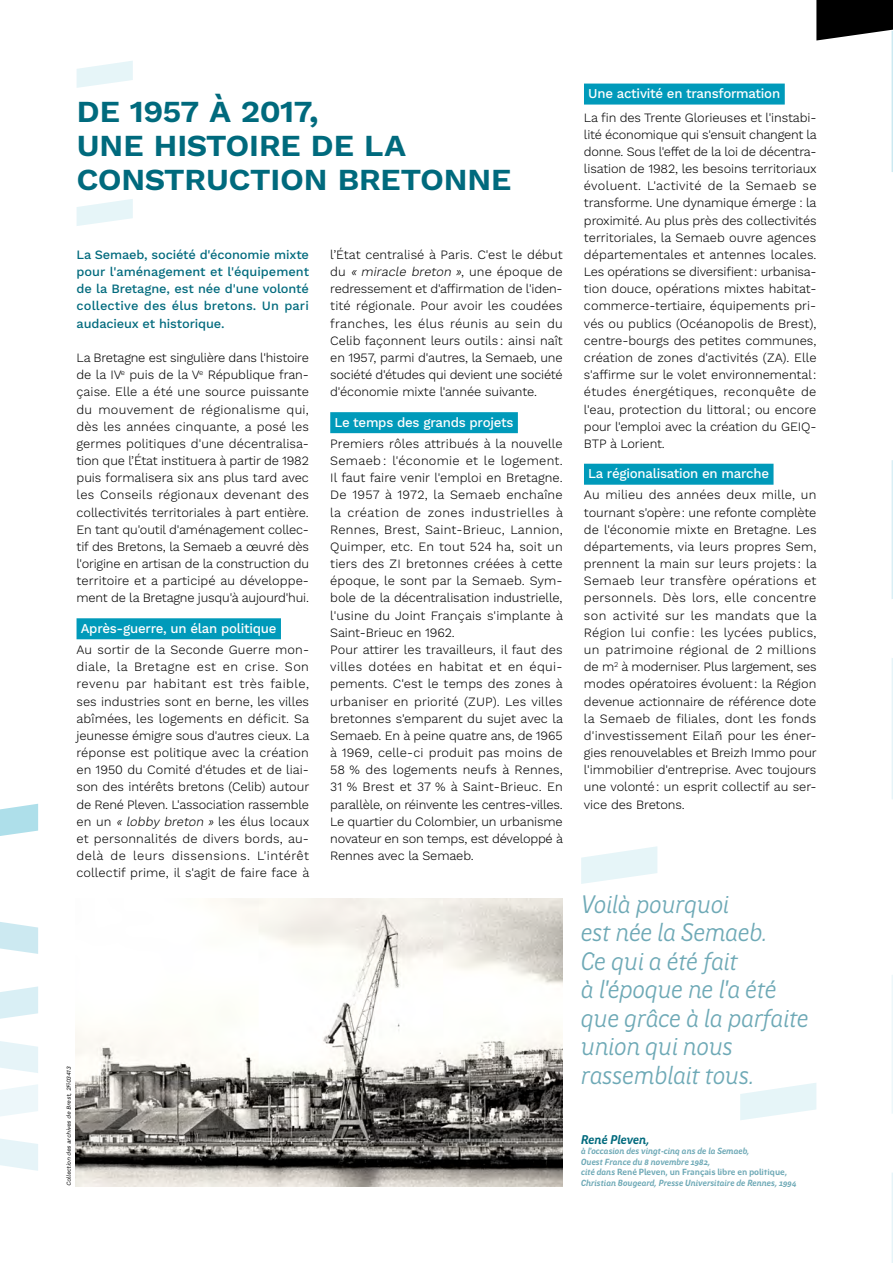
<style>
.page{position:relative;width:893px;height:1263px;background:#fff}
.page>*{position:absolute;margin:0;border:0;box-sizing:border-box;transform-origin:0 0}
.t1{font:600 36px/34.3px "Work Sans";letter-spacing:-.02em;color:#006a7d}
.t2{font:italic 25.5px/28.5px "Region Bretagne";letter-spacing:-.01em;color:#6ea9b6}
.t3{font:500 13.5px "Work Sans";letter-spacing:-.02em;color:#fff}
.t4{font:300 12.75px/17.1px "Work Sans";letter-spacing:.005em;color:#000;text-align:justify}
.t5{font:500 12.75px/17.1px "Work Sans";letter-spacing:.005em;color:#006a7d;text-align:justify}
.t6{font:italic 700 12.75px "Region Bretagne";letter-spacing:-.01em;color:#006a7d}
.t7{font:italic 700 9px/10.5px "Region Bretagne";letter-spacing:-.01em;color:#6ea9b6}
.t8{font:italic 6px "Work Sans";color:#000}
.s1{font-style:italic}
.s2{font-style:normal}
</style>
<div class="page">
<svg style="left:891px;top:460px;width:2px;height:139px"></svg>
<svg style="left:892px;top:975px;width:1px;height:139px"></svg>
<svg style="left:891px;top:658px;width:2px;height:142px"></svg>
<svg style="left:891px;top:1172px;width:2px;height:91px"></svg>
<svg style="left:816px;top:0;width:77px;height:172px"></svg>
<div style="left:77px;top:618px;width:204px;height:21px;background:#009aba"></div>
<div style="left:330px;top:412px;width:188px;height:21px;background:#009aba"></div>
<div style="left:584px;top:84px;width:201px;height:21px;background:#009aba"></div>
<div style="left:584px;top:464px;width:189px;height:21px;background:#009aba"></div>
<img style="left:76px;top:898px;width:487px;height:288px">
<svg style="left:77px;top:61px;width:56px;height:27px"></svg>
<svg style="left:77px;top:199px;width:56px;height:27px"></svg>
<svg style="left:0;top:986px;width:38px;height:33px"></svg>
<svg style="left:0;top:804px;width:38px;height:32px"></svg>
<svg style="left:0;top:1084px;width:38px;height:32px"></svg>
<svg style="left:0;top:1041px;width:38px;height:32px"></svg>
<svg style="left:0;top:1139px;width:38px;height:32px"></svg>
<svg style="left:0;top:922px;width:38px;height:32px"></svg>
<svg style="left:581px;top:846px;width:76px;height:38px"></svg>
<svg style="left:740px;top:1083px;width:76px;height:37px"></svg>
<h1 class="t1" style="left:77px;top:94px;width:437px">de 1957 à 2017,<br>une histoire de la construction bretonne</h1>
<p class="t5" style="left:77px;top:247px;width:234px">La Semaeb, société d'économie mixte pour l'aménagement et l'équipement de la Bretagne, est née d'une volonté collective des élus bretons. Un pari audacieux et historique.</p>
<p class="t4" style="left:77px;top:350px;width:234px">La Bretagne est singulière dans l'histoire de la IV<sup>e</sup> puis de la V<sup>e</sup> République fran&shy;çaise. Elle a été une source puissante du mouvement de régionalisme qui, dès les années cinquante, a posé les germes politiques d'une décentralisa&shy;tion que l’État instituera à partir de 1982 puis formalisera six ans plus tard avec les Conseils régionaux devenant des collectivités territoriales à part entière.<br>En tant qu'outil d'aménagement collec&shy;tif des Bretons, la Semaeb a œuvré dès l'origine en artisan de la construction du territoire et a participé au développe&shy;ment de la Bretagne jusqu'à aujourd'hui.</p>
<p class="t3" style="left:81px;top:620px;width:197px">Après-guerre, un élan politique</p>
<p class="t4" style="left:77px;top:642px;width:234px">Au sortir de la Seconde Guerre mon&shy;diale, la Bretagne est en crise. Son revenu par habitant est très faible, ses industries sont en berne, les villes abîmées, les logements en déficit. Sa jeunesse émigre sous d'autres cieux. La réponse est politique avec la création en 1950 du Comité d'études et de liai&shy;son des intérêts bretons (Celib) autour de René Pleven. L'association rassemble en un <span class="s1">«lobby breton»</span> les élus locaux et personnalités de divers bords, au&shy;delà de leurs dissensions. L'intérêt collectif prime, il s'agit de faire face à</p>
<p class="t4" style="left:330px;top:247px;width:234px">l’État centralisé à Paris. C'est le début d u <span class="s1">« miracle breton »</span>, u n e é p o q u e d e redressement et d'affirmation de l'iden&shy;tité régionale. Pour avoir les coudées franches, les élus réunis au sein du Celib façonnent leurs outils : ainsi naît en 1957, parmi d'autres, la Semaeb, une société d'études qui devient une société d'économie mixte l'année suivante.</p>
<p class="t3" style="left:334px;top:414px;width:180px">Le temps des grands projets</p>
<p class="t4" style="left:330px;top:435px;width:234px;text-align:left">Premiers rôles attribués à la nouvelle Semaeb : l'économie et le logement.<br>Il faut faire venir l'emploi en Bretagne.<br>De 1957 à 1972, la Semaeb enchaîne la création de zones industrielles à Rennes, Brest, Saint-Brieuc, Lannion, Quimper, etc. En tout 524 ha, soit un tiers des ZI bretonnes créées à cette époque, le sont par la Semaeb. Sym&shy;bole de la décentralisation industrielle, l'usine du Joint Français s'implante à Saint-Brieuc en 1962.<br>Pour attirer les travailleurs, il faut des villes dotées en habitat et en équi&shy;pements. C'est le temps des zones à urbaniser en priorité (ZUP). Les villes bretonnes s'emparent du sujet avec la Semaeb. En à peine quatre ans, de 1965 à 1969, celle-ci produit pas moins de 58 % des logements neufs à Rennes, 31 % Brest et 37 % à Saint-Brieuc. En parallèle, on réinvente les centres-villes.<br>Le quartier du Colombier, un urbanisme novateur en son temps, est développé à Rennes avec la Semaeb.</p>
<p class="t8" style="left:65px;top:1186px;width:122px;rotate:-90deg">Collection des archives de Brest, 2Fi03413</p>
<p class="t3" style="left:588px;top:86px;width:194px">Une activité en transformation</p>
<p class="t4" style="left:584px;top:109px;width:234px">La fin des Trente Glorieuses et l'instabi&shy;lité économique qui s'ensuit changent la donne. Sous l'effet de la loi de décentra&shy;lisation de 1982, les besoins territoriaux évoluent. L'activité de la Semaeb se transforme. Une dynamique émerge : la proximité. Au plus près des collectivités territoriales, la Semaeb ouvre agences départementales et antennes locales.<br>Les opérations se diversifient: urbanisa&shy;tion douce, opérations mixtes habitat&shy;commerce-tertiaire, équipements pri&shy;vés ou publics (Océanopolis de Brest), centre-bourgs des petites communes, création de zones d'activités (ZA). Elle s'affirme sur le volet environnemental: études énergétiques, reconquête de l'eau, protection du littoral; ou encore pour l'emploi avec la création du GEIQ-BTP à Lorient.</p>
<p class="t3" style="left:588px;top:466px;width:182px">La régionalisation en marche</p>
<p class="t4" style="left:584px;top:487px;width:234px">Au milieu des années deux mille, un tournant s'opère: une refonte complète de l'économie mixte en Bretagne. Les départements, via leurs propres Sem, prennent la main sur leurs projets : la Semaeb leur transfère opérations et personnels. Dès lors, elle concentre son activité sur les mandats que la Région lui confie : les lycées publics, un patrimoine régional de 2 millions de m<sup>2</sup> à moderniser. Plus largement, ses modes opératoires évoluent: la Région devenue actionnaire de référence dote la Semaeb de filiales, dont les fonds d'investissement Eilañ pour les éner&shy;gies renouvelables et Breizh Immo pour l'immobilier d'entreprise. Avec toujours une volonté: un esprit collectif au ser&shy;vice des Bretons.</p>
<h2 class="t2" style="left:581px;top:890px;width:229px">Voilà pourquoi<br>est née la Semaeb.<br>Ce qui a été fait<br>à l'époque ne l'a été que grâce à la parfaite union qui nous rassemblait tous.</h2>
<p class="t6" style="left:581px;top:1132px;width:70px">René Pleven,</p>
<p class="t7" style="left:581px;top:1146px;width:217px">à l'occasion des vingt-cinq ans de la Semaeb,<br>Ouest France du 8 novembre 1982,<br>cité dans <span class="s2">René Pleven, un Français libre en politique, </span>Christian Bougeard, Presse Universitaire de Rennes, 1994</p>
</div>
